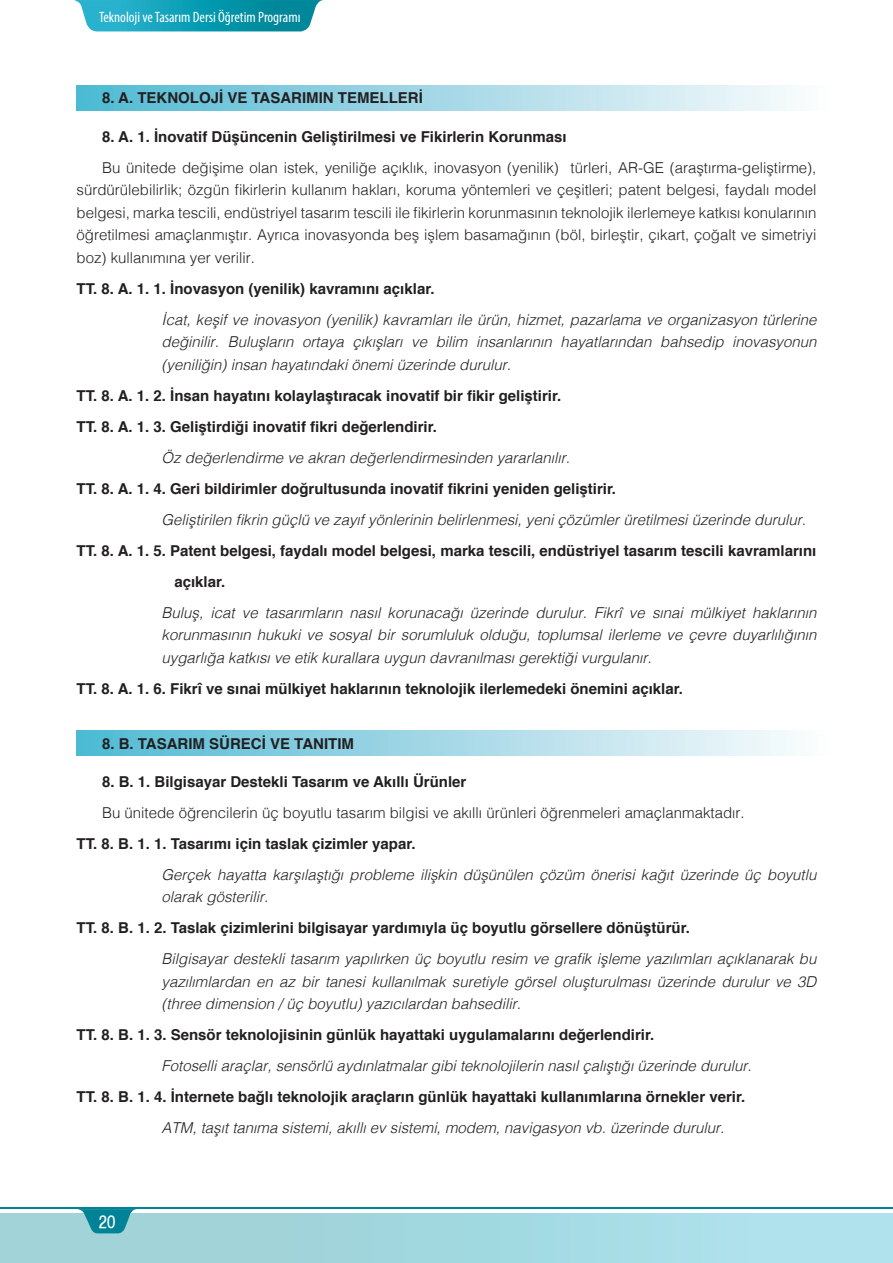
<style>
.page{position:relative;width:893px;height:1263px;background:#fff}
.page>*{position:absolute;margin:0;border:0;box-sizing:border-box;transform-origin:0 0}
.t1{font:18px "Helvetica Nar T Medium";color:#fff}
.t2{font:italic 300 15px/22.5px "Helvetica";color:#231f20}
.t3{font:700 15px "Helvetica";color:#231f20}
.t4{font:300 15px/22.5px "Helvetica";color:#231f20}
.t5{font:condensed 15px "Myriad Pro";color:#fff}
.s1{font-weight:700}
.s2{font-weight:700;font-style:normal}
</style>
<div class="page">
<div style="left:0;top:1213px;width:893px;height:50px;background:linear-gradient(to right,#9dcfd4,#aee3ed)"></div>
<hr style="left:0;top:1207px;width:893px;height:2px;background:#008297">
<svg style="left:77px;top:1209px;width:66px;height:25px;background:#45a4b3"></svg>
<svg style="left:74px;top:0;width:249px;height:31px;background:#21a4b9"></svg>
<div style="left:77px;top:85px;width:755px;height:26px;background:linear-gradient(to right,#50b9d3,#fefcfd)"></div>
<div style="left:77px;top:730px;width:755px;height:26px;background:linear-gradient(to right,#50b9d3,#fefcfd)"></div>
<p class="t5" style="left:99px;top:8px;width:203px">Teknoloji ve Tasarım Dersi Öğretim Programı</p>
<p class="t3" style="left:102px;top:86px;width:322px">8. A. TEKNOLOJİ VE TASARIMIN TEMELLERİ</p>
<p class="t4" style="left:102px;top:120px;width:716px;line-height:31px"><span class="s1">8. A. 1. İnovatif Düşüncenin Geliştirilmesi ve Fikirlerin Korunması<br></span>Bu ünitede değişime olan istek, yeniliğe açıklık, inovasyon (yenilik) türleri, AR-GE (araştırma-geliştirme),</p>
<p class="t4" style="left:77px;top:178px;width:741px;text-align:justify">sürdürülebilirlik; özgün fikirlerin kullanım hakları, koruma yöntemleri ve çeşitleri; patent belgesi, faydalı model belgesi, marka tescili, endüstriyel tasarım tescili ile fikirlerin korunmasının teknolojik ilerlemeye katkısı konularının öğretilmesi amaçlanmıştır. Ayrıca inovasyonda beş işlem basamağının (böl, birleştir, çıkart, çoğalt ve simetriyi boz) kullanımına yer verilir.</p>
<p class="t2" style="left:162px;top:272px;width:656px;line-height:31px;text-indent:-85px"><span class="s2">TT. 8. A. 1. 1. İnovasyon (yenilik) kavramını açıklar.<br></span>İcat, keşif ve inovasyon (yenilik) kavramları ile ürün, hizmet, pazarlama ve organizasyon türlerine</p>
<p class="t2" style="left:162px;top:330px;width:656px">değinilir. Buluşların ortaya çıkışları ve bilim insanlarının hayatlarından bahsedip inovasyonun (yeniliğin) insan hayatındaki önemi üzerinde durulur.</p>
<p class="t3" style="left:77px;top:383px;width:486px">TT. 8. A. 1. 2. İnsan hayatını kolaylaştıracak inovatif bir fikir geliştirir.</p>
<p class="t3" style="left:77px;top:414px;width:362px">TT. 8. A. 1. 3. Geliştirdiği inovatif fikri değerlendirir.</p>
<p class="t2" style="left:162px;top:445px;width:410px">Öz değerlendirme ve akran değerlendirmesinden yararlanılır.</p>
<p class="t3" style="left:77px;top:476px;width:541px">TT. 8. A. 1. 4. Geri bildirimler doğrultusunda inovatif fikrini yeniden geliştirir.</p>
<p class="t2" style="left:162px;top:507px;width:646px">Geliştirilen fikrin güçlü ve zayıf yönlerinin belirlenmesi, yeni çözümler üretilmesi üzerinde durulur.</p>
<p class="t3" style="left:77px;top:538px;width:741px">TT. 8. A. 1. 5. Patent belgesi, faydalı model belgesi, marka tescili, endüstriyel tasarım tescili kavramlarını</p>
<p class="t3" style="left:174px;top:569px;width:52px">açıklar.</p>
<p class="t2" style="left:162px;top:600px;width:656px">Buluş, icat ve tasarımların nasıl korunacağı üzerinde durulur. Fikrî ve sınai mülkiyet haklarının</p>
<p class="t2" style="left:162px;top:623px;width:656px">korunmasının hukuki ve sosyal bir sorumluluk olduğu, toplumsal ilerleme ve çevre duyarlılığının uygarlığa katkısı ve etik kurallara uygun davranılması gerektiği vurgulanır.</p>
<p class="t3" style="left:77px;top:676px;width:608px">TT. 8. A. 1. 6. Fikrî ve sınai mülkiyet haklarının teknolojik ilerlemedeki önemini açıklar.</p>
<p class="t3" style="left:102px;top:731px;width:253px">8. B. TASARIM SÜRECİ VE TANITIM</p>
<p class="t3" style="left:102px;top:769px;width:366px">8. B. 1. Bilgisayar Destekli Tasarım ve Akıllı Ürünler</p>
<p class="t4" style="left:102px;top:800px;width:644px">Bu ünitede öğrencilerin üç boyutlu tasarım bilgisi ve akıllı ürünleri öğrenmeleri amaçlanmaktadır.</p>
<p class="t3" style="left:77px;top:831px;width:341px">TT. 8. B. 1. 1. Tasarımı için taslak çizimler yapar.</p>
<p class="t2" style="left:162px;top:862px;width:656px">Gerçek hayatta karşılaştığı probleme ilişkin düşünülen çözüm önerisi kağıt üzerinde üç boyutlu</p>
<p class="t2" style="left:162px;top:885px;width:108px">olarak gösterilir.</p>
<p class="t3" style="left:77px;top:916px;width:615px">TT. 8. B. 1. 2. Taslak çizimlerini bilgisayar yardımıyla üç boyutlu görsellere dönüştürür.</p>
<p class="t2" style="left:162px;top:947px;width:656px">Bilgisayar destekli tasarım yapılırken üç boyutlu resim ve grafik işleme yazılımları açıklanarak bu</p>
<p class="t2" style="left:162px;top:969px;width:656px">yazılımlardan en az bir tanesi kullanılmak suretiyle görsel oluşturulması üzerinde durulur ve 3D (three dimension / üç boyutlu) yazıcılardan bahsedilir.</p>
<p class="t3" style="left:77px;top:1023px;width:579px">TT. 8. B. 1. 3. Sensör teknolojisinin günlük hayattaki uygulamalarını değerlendirir.</p>
<p class="t2" style="left:162px;top:1054px;width:592px">Fotoselli araçlar, sensörlü aydınlatmalar gibi teknolojilerin nasıl çalıştığı üzerinde durulur.</p>
<p class="t3" style="left:77px;top:1085px;width:670px">TT. 8. B. 1. 4. İnternete bağlı teknolojik araçların günlük hayattaki kullanımlarına örnekler verir.</p>
<p class="t2" style="left:162px;top:1116px;width:564px">ATM, taşıt tanıma sistemi, akıllı ev sistemi, modem, navigasyon vb. üzerinde durulur.</p>
<p class="t1" style="left:99px;top:1211px;width:18px">20</p>
</div>
